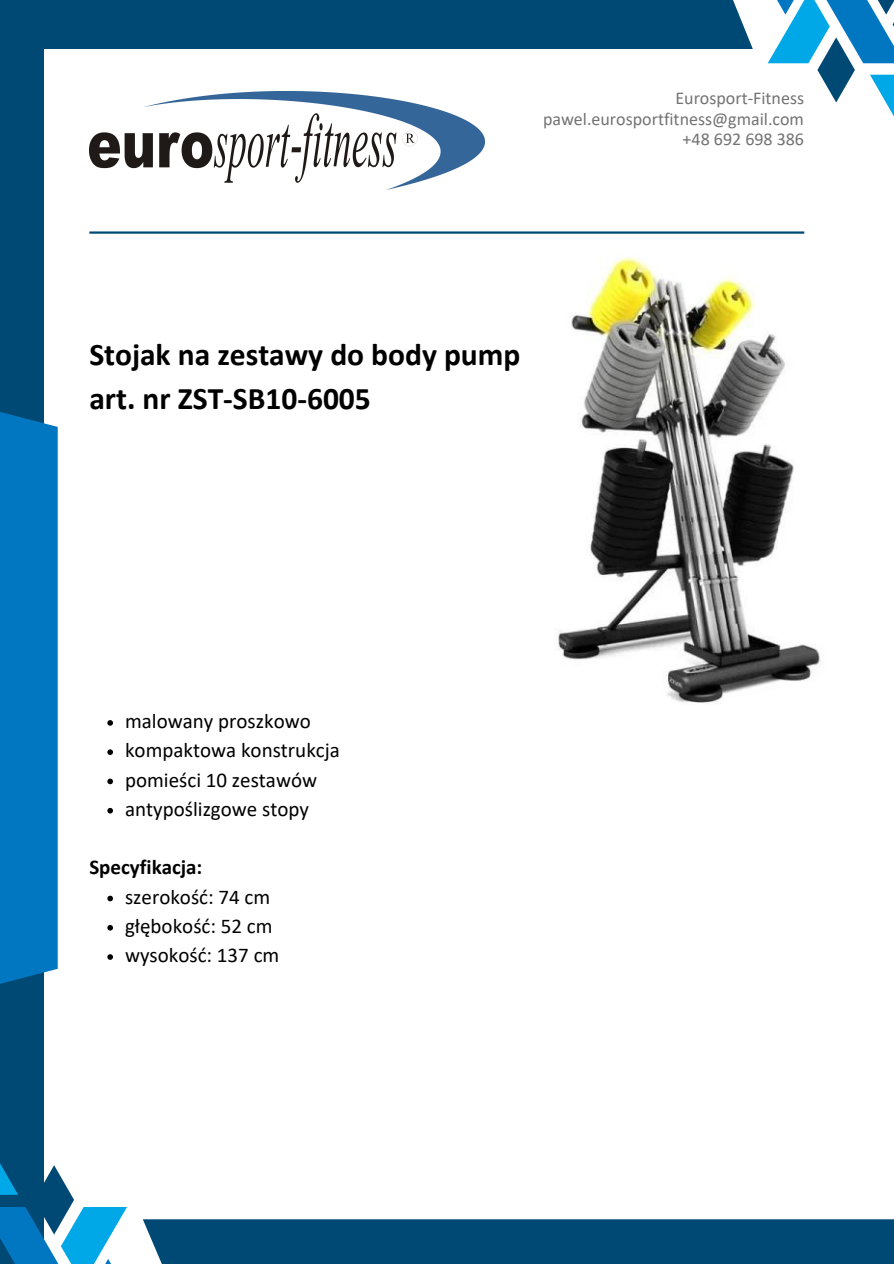
<style>
.page{position:relative;width:894px;height:1264px;background:#fff}
.page>*{position:absolute;margin:0;border:0;box-sizing:border-box;transform-origin:0 0}
.t1{font:700 31.5px "Calibri";color:#000}
.t2{font:21px "Calibri";color:#000}
.t3{font:700 21px "Calibri";color:#000}
.t4{font:18px "Calibri";color:#737373}
</style>
<div class="page">
<svg style="left:767px;top:0;width:126px;height:115px"></svg>
<div style="left:0;top:40px;width:44px;height:1223px;background:#014975"></div>
<svg style="left:0;top:1163px;width:127px;height:100px"></svg>
<hr style="left:89px;top:231px;width:715px;height:3px;background:#014975">
<div style="left:0;top:0;width:752px;height:49px;background:#014975"></div>
<div style="left:143px;top:1219px;width:750px;height:44px;background:#014975"></div>
<div style="left:0;top:404px;width:58px;height:587px;background:#0077c0"></div>
<img style="left:89px;top:91px;width:395px;height:98px">
<img style="left:558px;top:257px;width:262px;height:447px">
<svg style="left:107px;top:720px;width:6px;height:5px"></svg>
<svg style="left:107px;top:749px;width:6px;height:6px"></svg>
<svg style="left:107px;top:778px;width:6px;height:6px"></svg>
<svg style="left:107px;top:807px;width:6px;height:6px"></svg>
<svg style="left:107px;top:895px;width:6px;height:6px"></svg>
<svg style="left:107px;top:925px;width:6px;height:5px"></svg>
<svg style="left:107px;top:954px;width:6px;height:5px"></svg>
<p class="t4" style="left:675px;top:91px;width:130px">Eurosport-Fitness</p>
<p class="t4" style="left:543px;top:111px;width:262px">pawel.eurosportfitness@gmail.com</p>
<p class="t4" style="left:682px;top:132px;width:123px">+48 692 698 386</p>
<p class="t1" style="left:89px;top:341px;width:432px">Stojak na zestawy do body pump</p>
<p class="t1" style="left:89px;top:385px;width:283px">art. nr ZST-SB10-6005</p>
<p class="t2" style="left:125px;top:712px;width:187px">malowany proszkowo</p>
<p class="t2" style="left:125px;top:741px;width:216px">kompaktowa konstrukcja</p>
<p class="t2" style="left:125px;top:770px;width:193px">pomieści 10 zestawów</p>
<p class="t2" style="left:125px;top:800px;width:185px">antypoślizgowe stopy</p>
<p class="t3" style="left:89px;top:858px;width:114px">Specyfikacja:</p>
<p class="t2" style="left:125px;top:887px;width:147px">szerokość: 74 cm</p>
<p class="t2" style="left:125px;top:917px;width:149px">głębokość: 52 cm</p>
<p class="t2" style="left:125px;top:946px;width:156px">wysokość: 137 cm</p>
</div>
